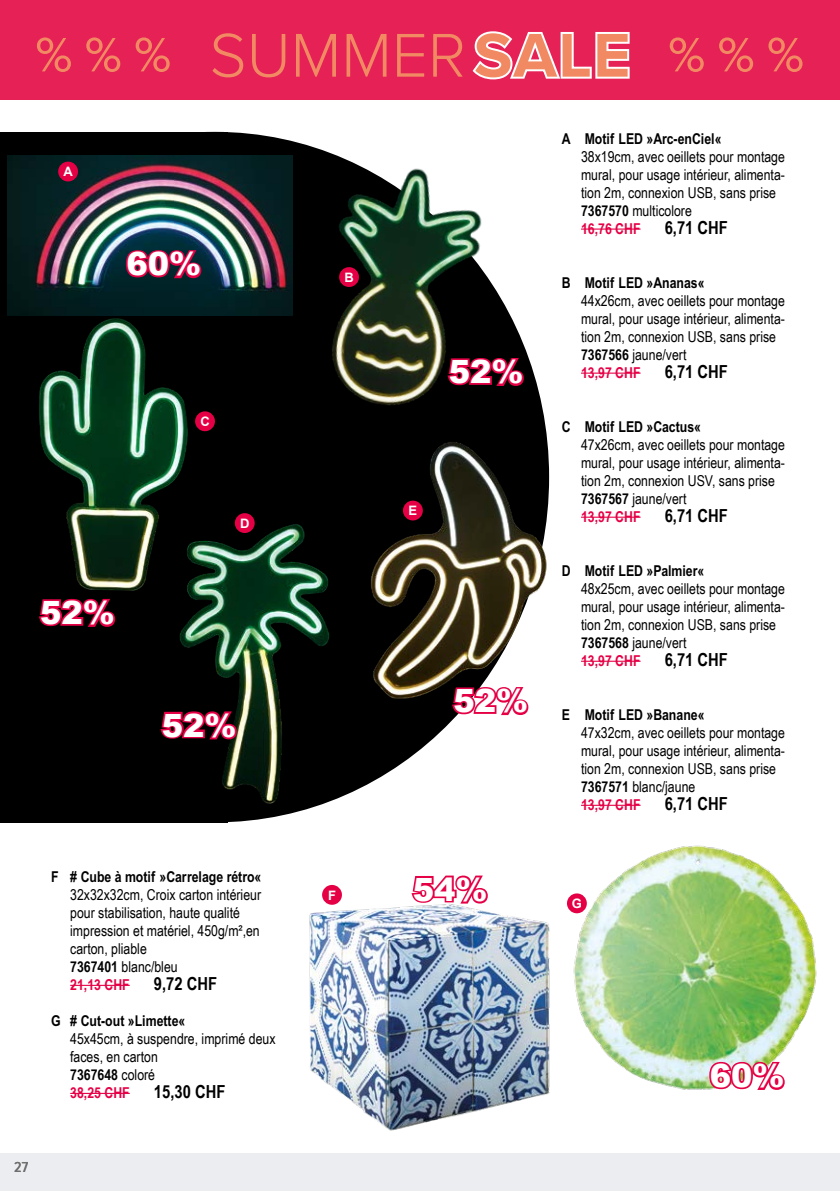
<style>
.page{position:relative;width:840px;height:1191px;background:#fff}
.page>*{position:absolute;margin:0;border:0;box-sizing:border-box;transform-origin:0 0}
.t1{font:300 64px "Proxima Nova";color:#f18a63}
.t2{font:900 32px "Arial";color:#fff}
.t3{font:700 18px "Arial Narrow";color:#000}
.t4{font:15px/18px "Arial Narrow";color:#000}
.t5{font:700 15px "Arial Narrow MT Std";color:#000}
.t6{font:500 15px "Proxima Nova Cond";color:#706f6f}
.t7{font:700 13px "Arial";color:#fff}
.s1{font-weight:700}
.s2{font-weight:700;color:#e50045}
</style>
<div class="page">
<div style="left:0;top:1152px;width:839px;height:39px;background:#ecedf0"></div>
<div style="left:0;top:0;width:839px;height:100px;background:#e52156"></div>
<svg style="left:472px;top:31px;width:158px;height:49px"></svg>
<svg style="left:719px;top:37px;width:33px;height:35px"></svg>
<svg style="left:768px;top:37px;width:34px;height:35px"></svg>
<svg style="left:669px;top:37px;width:34px;height:35px"></svg>
<svg style="left:86px;top:37px;width:34px;height:35px"></svg>
<svg style="left:135px;top:37px;width:35px;height:35px"></svg>
<svg style="left:37px;top:37px;width:34px;height:35px"></svg>
<svg style="left:0;top:132px;width:543px;height:690px;fill:#000"></svg>
<img style="left:7px;top:156px;width:285px;height:160px">
<img style="left:293px;top:132px;width:215px;height:323px">
<img style="left:33px;top:297px;width:169px;height:320px">
<img style="left:164px;top:494px;width:180px;height:329px">
<img style="left:363px;top:410px;width:187px;height:306px">
<img style="left:309px;top:897px;width:241px;height:234px">
<img style="left:570px;top:845px;width:247px;height:245px">
<div style="left:58px;top:162px;width:20px;height:19px;background:#e50045;border-radius:50%"></div>
<div style="left:339px;top:267px;width:20px;height:20px;background:#e50045;border-radius:50%"></div>
<div style="left:195px;top:411px;width:20px;height:20px;background:#e50045;border-radius:50%"></div>
<div style="left:235px;top:513px;width:19px;height:20px;background:#e50045;border-radius:50%"></div>
<div style="left:403px;top:500px;width:19px;height:20px;background:#e50045;border-radius:50%"></div>
<div style="left:322px;top:885px;width:20px;height:19px;background:#e50045;border-radius:50%"></div>
<div style="left:566px;top:893px;width:20px;height:20px;background:#e50045;border-radius:50%"></div>
<hr style="left:580px;top:228px;width:60px;height:2px;background:#e50045">
<hr style="left:580px;top:372px;width:60px;height:2px;background:#e50045">
<hr style="left:580px;top:516px;width:60px;height:2px;background:#e50045">
<hr style="left:580px;top:660px;width:60px;height:2px;background:#e50045">
<hr style="left:580px;top:804px;width:60px;height:2px;background:#e50045">
<hr style="left:70px;top:984px;width:60px;height:2px;background:#e50045">
<hr style="left:70px;top:1092px;width:60px;height:2px;background:#e50045">
<svg style="left:123px;top:247px;width:81px;height:34px"></svg>
<svg style="left:445px;top:355px;width:81px;height:34px"></svg>
<svg style="left:37px;top:596px;width:81px;height:34px"></svg>
<svg style="left:158px;top:708px;width:81px;height:34px"></svg>
<svg style="left:449px;top:684px;width:81px;height:34px"></svg>
<svg style="left:409px;top:875px;width:81px;height:31px"></svg>
<svg style="left:706px;top:1059px;width:81px;height:31px"></svg>
<h1 class="t1" style="left:209px;top:8px;width:422px">SUMMER<span class="s1">SALE</span></h1>
<p class="t7" style="left:63px;top:163px;width:11px">A</p>
<h2 class="t2" style="left:126px;top:246px;width:76px">60%</h2>
<h2 class="t2" style="left:40px;top:595px;width:76px">52%</h2>
<p class="t7" style="left:200px;top:413px;width:11px">C</p>
<p class="t7" style="left:240px;top:514px;width:11px">D</p>
<h2 class="t2" style="left:162px;top:707px;width:76px">52%</h2>
<p class="t7" style="left:344px;top:269px;width:11px">B</p>
<h2 class="t2" style="left:448px;top:354px;width:76px">52%</h2>
<p class="t7" style="left:408px;top:502px;width:10px">E</p>
<h2 class="t2" style="left:453px;top:683px;width:76px">52%</h2>
<p class="t5" style="left:561px;top:130px;width:161px">A Motif LED »Arc-enCiel«</p>
<p class="t4" style="left:580px;top:147px;width:205px">38x19cm, avec oeillets pour montage mural, pour usage intérieur, alimenta&shy;tion 2m, connexion USB, sans prise<br><span class="s1">7367570</span> multicolore<br><span class="s2">16,76 CHF</span></p>
<p class="t3" style="left:664px;top:217px;width:65px">6,71 CHF</p>
<p class="t5" style="left:561px;top:274px;width:144px">B Motif LED »Ananas«</p>
<p class="t4" style="left:580px;top:291px;width:205px">44x26cm, avec oeillets pour montage mural, pour usage intérieur, alimenta&shy;tion 2m, connexion USB, sans prise<br><span class="s1">7367566</span> jaune/vert<br><span class="s2">13,97 CHF</span></p>
<p class="t3" style="left:664px;top:361px;width:65px">6,71 CHF</p>
<p class="t5" style="left:561px;top:418px;width:141px">C Motif LED »Cactus«</p>
<p class="t4" style="left:580px;top:435px;width:205px">47x26cm, avec oeillets pour montage mural, pour usage intérieur, alimenta&shy;tion 2m, connexion USV, sans prise<br><span class="s1">7367567</span> jaune/vert<br><span class="s2">13,97 CHF</span></p>
<p class="t3" style="left:664px;top:505px;width:65px">6,71 CHF</p>
<p class="t5" style="left:561px;top:562px;width:144px">D Motif LED »Palmier«</p>
<p class="t4" style="left:580px;top:579px;width:205px">48x25cm, avec oeillets pour montage mural, pour usage intérieur, alimenta&shy;tion 2m, connexion USB, sans prise<br><span class="s1">7367568</span> jaune/vert<br><span class="s2">13,97 CHF</span></p>
<p class="t3" style="left:664px;top:649px;width:65px">6,71 CHF</p>
<p class="t5" style="left:561px;top:706px;width:144px">E Motif LED »Banane«</p>
<p class="t4" style="left:580px;top:723px;width:205px">47x32cm, avec oeillets pour montage mural, pour usage intérieur, alimenta&shy;tion 2m, connexion USB, sans prise<br><span class="s1">7367571</span> blanc/jaune<br><span class="s2">13,97 CHF</span></p>
<p class="t3" style="left:664px;top:793px;width:65px">6,71 CHF</p>
<p class="t5" style="left:51px;top:868px;width:212px">F # Cube à motif »Carrelage rétro«</p>
<p class="t4" style="left:70px;top:885px;width:192px">32x32x32cm, Croix carton intérieur pour stabilisation, haute qualité impression et matériel, 450g/m²,en carton, pliable<br><span class="s1">7367401</span> blanc/bleu<br><span class="s2">21,13 CHF</span></p>
<p class="t3" style="left:154px;top:973px;width:65px">9,72 CHF</p>
<p class="t5" style="left:51px;top:1012px;width:136px">G # Cut-out »Limette«</p>
<p class="t4" style="left:70px;top:1029px;width:207px">45x45cm, à suspendre, imprimé deux faces, en carton<br><span class="s1">7367648</span> coloré<br><span class="s2">38,25 CHF</span></p>
<p class="t3" style="left:154px;top:1081px;width:73px">15,30 CHF</p>
<p class="t7" style="left:328px;top:886px;width:9px">F</p>
<h2 class="t2" style="left:412px;top:871px;width:76px">54%</h2>
<p class="t7" style="left:571px;top:895px;width:12px">G</p>
<h2 class="t2" style="left:709px;top:1057px;width:76px">60%</h2>
<p class="t6" style="left:14px;top:1156px;width:15px">27</p>
</div>
